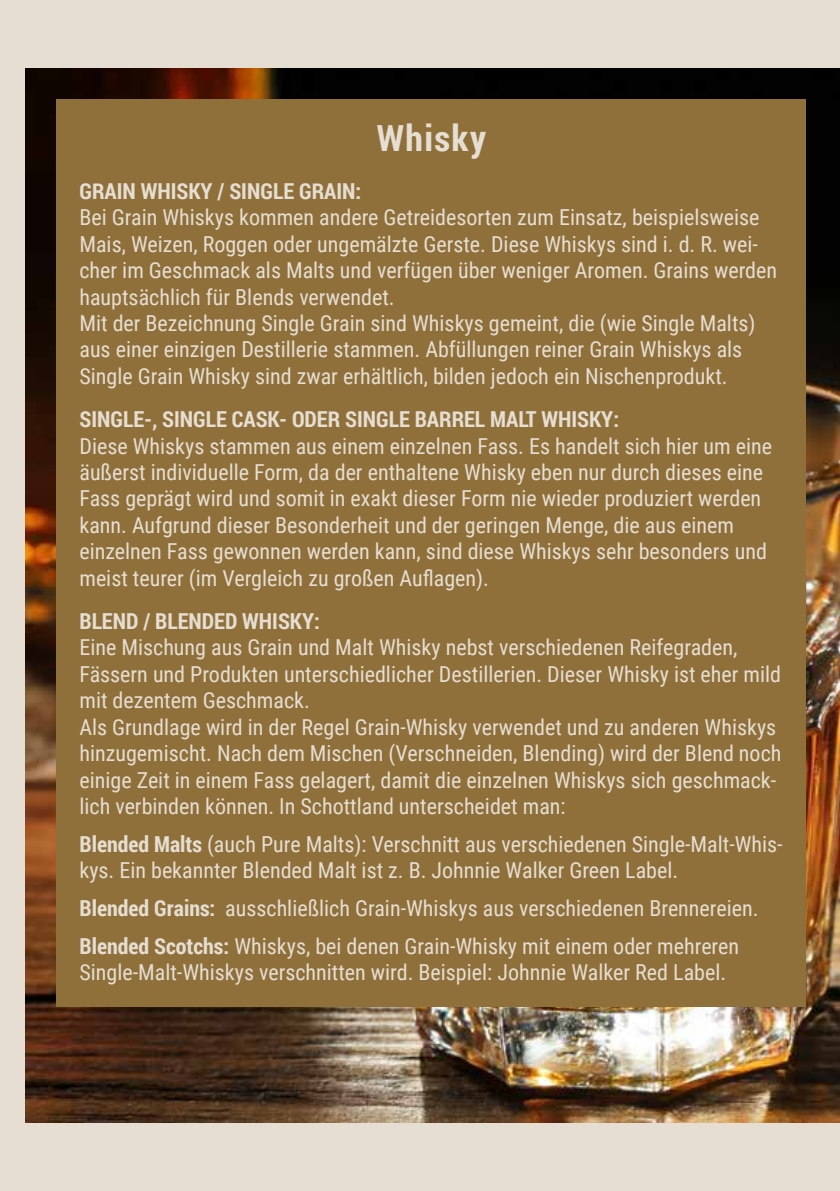
<style>
.page{position:relative;width:840px;height:1191px;background:#fff}
.page>*{position:absolute;margin:0;border:0;box-sizing:border-box;transform-origin:0 0}
.t1{font:700 36px "Roboto Condensed";letter-spacing:.04em;color:#e6ded2}
.t2{font:22px/26.4px "Roboto Condensed";color:#e6ded2}
.t3{font:700 22px "Roboto Condensed";color:#e6ded2}
.s1{font-weight:700}
</style>
<div class="page">
<div style="left:0;top:0;width:839px;height:1191px;background:#e6ded2"></div>
<img style="left:26px;top:68px;width:813px;height:1055px">
<div style="left:57px;top:99px;width:748px;height:907px;background:#8f703b"></div>
<h1 class="t1" style="left:376px;top:113px;width:111px">Whisky</h1>
<p class="t3" style="left:79px;top:175px;width:283px">GRAIN WHISKY / SINGLE GRAIN:</p>
<p class="t2" style="left:79px;top:203px;width:698px">Bei Grain Whiskys kommen andere Getreidesorten zum Einsatz, beispielsweise Mais, Weizen, Roggen oder ungemälzte Gerste. Diese Whiskys sind i. d. R. wei&shy;cher im Geschmack als Malts und verfügen über weniger Aromen. Grains werden hauptsächlich für Blends verwendet.<br>Mit der Bezeichnung Single Grain sind Whiskys gemeint, die (wie Single Malts) aus einer einzigen Destillerie stammen. Abfüllungen reiner Grain Whiskys als Single Grain Whisky sind zwar erhältlich, bilden jedoch ein Nischenprodukt.</p>
<p class="t3" style="left:79px;top:404px;width:541px">SINGLE-, SINGLE CASK- ODER SINGLE BARREL MALT WHISKY:</p>
<p class="t2" style="left:79px;top:432px;width:693px">Diese Whiskys stammen aus einem einzelnen Fass. Es handelt sich hier um eine äußerst individuelle Form, da der enthaltene Whisky eben nur durch dieses eine Fass geprägt wird und somit in exakt dieser Form nie wieder produziert werden kann. Aufgrund dieser Besonderheit und der geringen Menge, die aus einem einzelnen Fass gewonnen werden kann, sind diese Whiskys sehr besonders und meist teurer (im Vergleich zu großen Auflagen).</p>
<p class="t3" style="left:79px;top:605px;width:242px">BLEND / BLENDED WHISKY:</p>
<p class="t2" style="left:79px;top:633px;width:703px">Eine Mischung aus Grain und Malt Whisky nebst verschiedenen Reifegraden, Fässern und Produkten unterschiedlicher Destillerien. Dieser Whisky ist eher mild mit dezentem Geschmack.<br>Als Grundlage wird in der Regel Grain-Whisky verwendet und zu anderen Whiskys hinzugemischt. Nach dem Mischen (Verschneiden, Blending) wird der Blend noch einige Zeit in einem Fass gelagert, damit die einzelnen Whiskys sich geschmack&shy;lich verbinden können. In Schottland unterscheidet man:</p>
<p class="t2" style="left:79px;top:830px;width:704px"><span class="s1">Blended Malts</span> (auch Pure Malts): Verschnitt aus verschiedenen Single-Malt-Whis&shy;kys. Ein bekannter Blended Malt ist z. B. Johnnie Walker Green Label.</p>
<p class="t2" style="left:79px;top:888px;width:680px;line-height:37.8px"><span class="s1">Blended Grains:</span> ausschließlich Grain-Whiskys aus verschiedenen Brennereien.<br><span class="s1">Blended Scotchs:</span> Whiskys, bei denen Grain-Whisky mit einem oder mehreren</p>
<p class="t2" style="left:79px;top:958px;width:648px">Single-Malt-Whiskys verschnitten wird. Beispiel: Johnnie Walker Red Label.</p>
</div>
